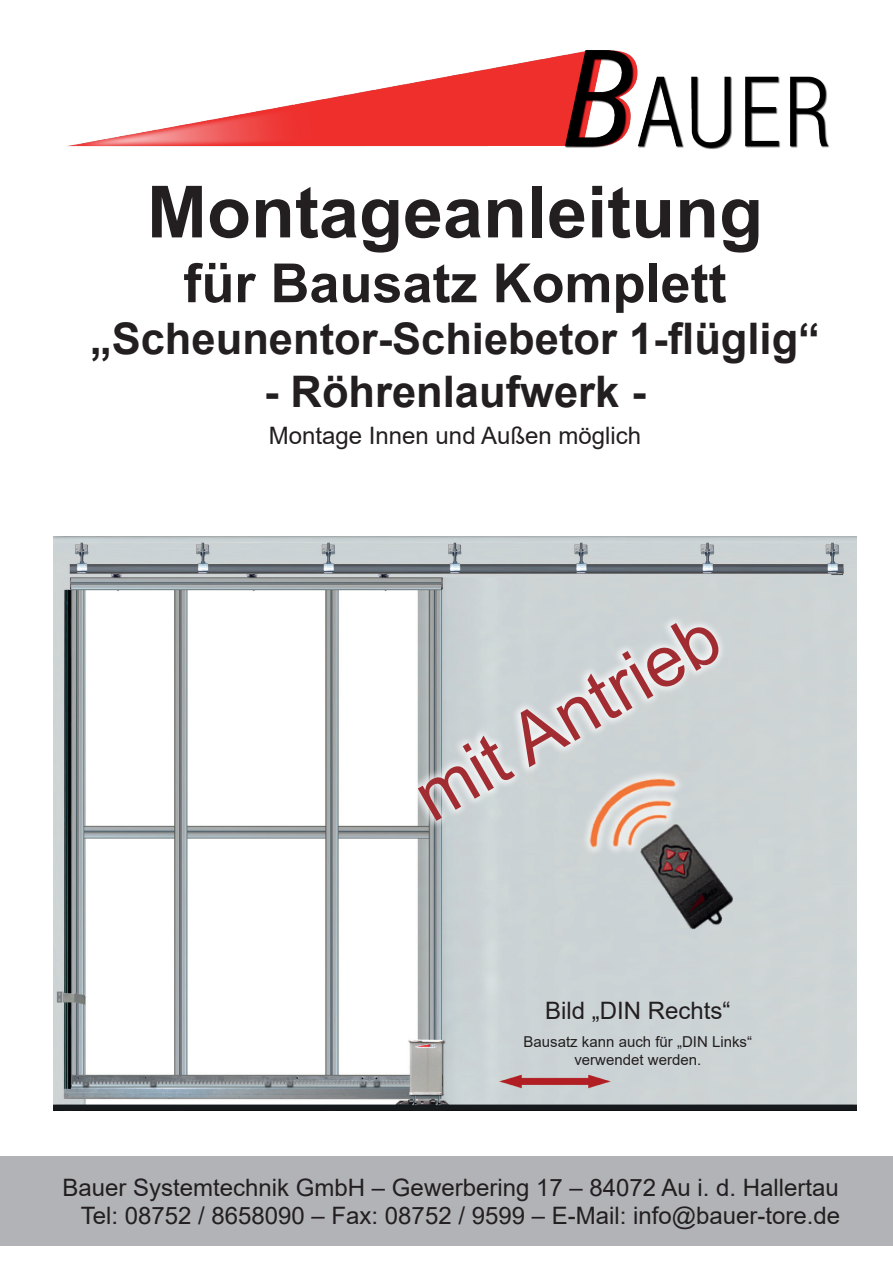
<style>
.page{position:relative;width:893px;height:1263px;background:#fff}
.page>*{position:absolute;margin:0;border:0;box-sizing:border-box;transform-origin:0 0}
.t1{font:700 72px "Arial";color:#231f20}
.t2{font:72px "Arial";color:#a12c31}
.t3{font:700 54px "Arial";color:#231f20}
.t4{font:700 43.5px "Arial";color:#231f20}
.t5{font:24px/28.8px "Arial";color:#231f20;text-align:right}
.t6{font:15px/18px "Arial";color:#231f20;text-align:center}
</style>
<div class="page">
<img style="left:53px;top:537px;width:804px;height:574px">
<div style="left:0;top:1157px;width:893px;height:89px;background:#b2b3b7"></div>
<img style="left:66px;top:50px;width:764px;height:100px">
<svg style="left:397px;top:596px;width:341px;height:239px;background:#d1d7d8"></svg>
<img style="left:582px;top:771px;width:152px;height:158px">
<h1 class="t1" style="left:147px;top:161px;width:618px">Montageanleitung</h1>
<h2 class="t3" style="left:183px;top:245px;width:545px">für Bausatz Komplett</h2>
<h3 class="t4" style="left:90px;top:308px;width:731px">„Scheunentor-Schiebetor 1-flüglig“</h3>
<h3 class="t4" style="left:264px;top:361px;width:383px">- Röhrenlaufwerk -</h3>
<p class="t5" style="left:269px;top:421px;width:374px">Montage Innen und Außen möglich</p>
<h1 class="t2" style="left:395px;top:758px;width:342px;rotate:-30deg">mit Antrieb</h1>
<p class="t5" style="left:545px;top:996px;width:187px">Bild „DIN Rechts“</p>
<p class="t6" style="left:524px;top:1033px;width:230px">Bausatz kann auch für „DIN Links“ verwendet werden.</p>
<p class="t5" style="left:63px;top:1173px;width:779px">Bauer Systemtechnik GmbH – Gewerbering 17 – 84072 Au i. d. Hallertau<br>Tel: 08752 / 8658090 – Fax: 08752 / 9599 – E-Mail: info@bauer-tore.de</p>
</div>
